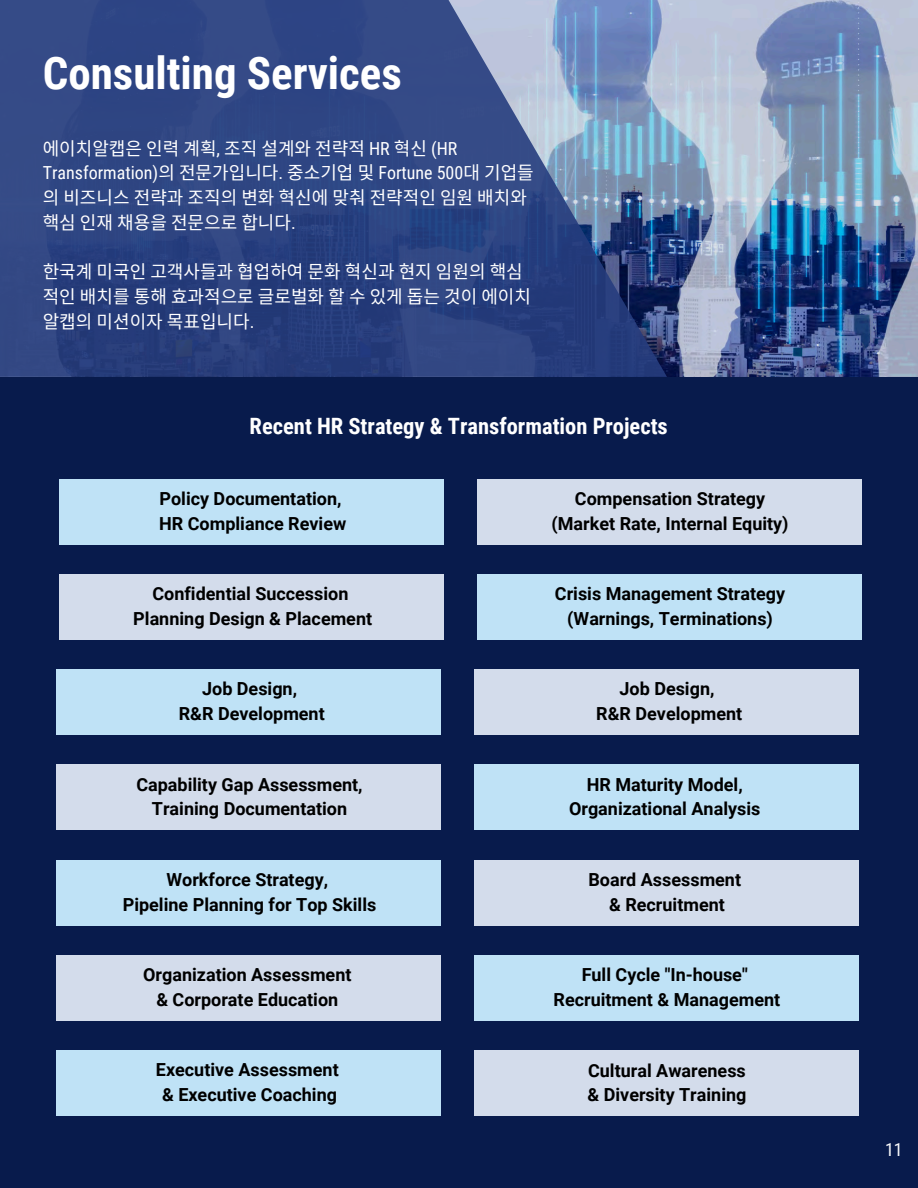
<style>
.page{position:relative;width:918px;height:1188px;background:#081b4c}
.page>*{position:absolute;margin:0;border:0;box-sizing:border-box;transform-origin:0 0}
.t1{font:700 45px "Roboto Condensed";color:#fff}
.t2{font:700 22.5px "Roboto Condensed";color:#fff}
.t3{font:700 18px/24.8px "Roboto";color:#000;text-align:center}
.t4{font:18px/24.8px "Noto Sans CJ Ksc";color:#fff}
.t5{font:18px "Roboto Condensed";color:#f7f8fa}
.s1{font-family:"Roboto Condensed"}
</style>
<div class="page">
<img style="left:667px;top:0;width:251px;height:376px">
<svg style="left:0;top:0;width:667px;height:377px;fill:#2f4684"></svg>
<div style="left:60px;top:479px;width:384px;height:66px;background:#bfe2f6"></div>
<div style="left:477px;top:479px;width:384px;height:66px;background:#d3dceb"></div>
<div style="left:57px;top:669px;width:384px;height:66px;background:#bfe2f6"></div>
<div style="left:474px;top:669px;width:384px;height:66px;background:#d3dceb"></div>
<div style="left:57px;top:860px;width:384px;height:66px;background:#bfe2f6"></div>
<div style="left:474px;top:860px;width:384px;height:66px;background:#d3dceb"></div>
<div style="left:474px;top:1050px;width:384px;height:66px;background:#d3dceb"></div>
<div style="left:60px;top:574px;width:384px;height:66px;background:#d3dceb"></div>
<div style="left:477px;top:574px;width:384px;height:66px;background:#bfe2f6"></div>
<div style="left:57px;top:764px;width:384px;height:66px;background:#d3dceb"></div>
<div style="left:474px;top:764px;width:384px;height:66px;background:#bfe2f6"></div>
<div style="left:57px;top:955px;width:384px;height:66px;background:#d3dceb"></div>
<div style="left:57px;top:1050px;width:384px;height:66px;background:#bfe2f6"></div>
<div style="left:474px;top:955px;width:384px;height:66px;background:#bfe2f6"></div>
<h3 class="t1" style="left:43px;top:47px;width:361px">Consulting Services</h3>
<h3 class="t4" style="left:43px;top:135px;width:493px">에이치알캡은 인력 계획<span class="s1">,</span> 조직 설계와 전략적 <span class="s1">HR</span> 혁신 <span class="s1">(HR<br>Transformation)</span>의 전문가입니다<span class="s1">.</span> 중소기업 및 <span class="s1">Fortune 500</span>대 기업들 의 비즈니스 전략과 조직의 변화 혁신에 맞춰 전략적인 임원 배치와 핵심 인재 채용을 전문으로 합니다<span class="s1">.</span></h3>
<h3 class="t4" style="left:43px;top:258px;width:490px">한국계 미국인 고객사들과 협업하여 문화 혁신과 현지 임원의 핵심 적인 배치를 통해 효과적으로 글로벌화 할 수 있게 돕는 것이 에이치 알캡의 미션이자 목표입니다<span class="s1">.</span></h3>
<h3 class="t2" style="left:250px;top:413px;width:420px">Recent HR Strategy &amp; Transformation Projects</h3>
<p class="t3" style="left:159px;top:486px;width:189px;text-align:left">Policy Documentation,<br>HR Compliance Review</p>
<h1 class="t3" style="left:552px;top:486px;width:239px">Compensation Strategy (Market Rate, Internal Equity)</h1>
<h3 class="t3" style="left:133px;top:582px;width:240px">Confidential Succession<br>Planning Design &amp; Placement</h3>
<h3 class="t3" style="left:555px;top:582px;width:232px">Crisis Management Strategy (Warnings, Terminations)</h3>
<p class="t3" style="left:179px;top:677px;width:147px">Job Design,<br>R&amp;R Development</p>
<p class="t3" style="left:596px;top:677px;width:147px">Job Design,<br>R&amp;R Development</p>
<h3 class="t3" style="left:136px;top:772px;width:228px">Capability Gap Assessment,<br>Training Documentation</h3>
<h3 class="t3" style="left:569px;top:772px;width:193px">HR Maturity Model,<br>Organizational Analysis</h3>
<p class="t3" style="left:123px;top:867px;width:255px">Workforce Strategy,<br>Pipeline Planning for Top Skills</p>
<h2 class="t3" style="left:588px;top:867px;width:154px">Board Assessment &amp; Recruitment</h2>
<h3 class="t3" style="left:143px;top:963px;width:210px">Organization Assessment &amp; Corporate Education</h3>
<h3 class="t3" style="left:156px;top:1058px;width:184px">Executive Assessment &amp; Executive Coaching</h3>
<h3 class="t3" style="left:554px;top:963px;width:228px">Full Cycle "In-house"<br>Recruitment &amp; Management</h3>
<h3 class="t3" style="left:588px;top:1058px;width:160px;text-align:left">Cultural Awareness &amp; Diversity Training</h3>
<h3 class="t5" style="left:885px;top:1139px;width:19px">11</h3>
</div>
